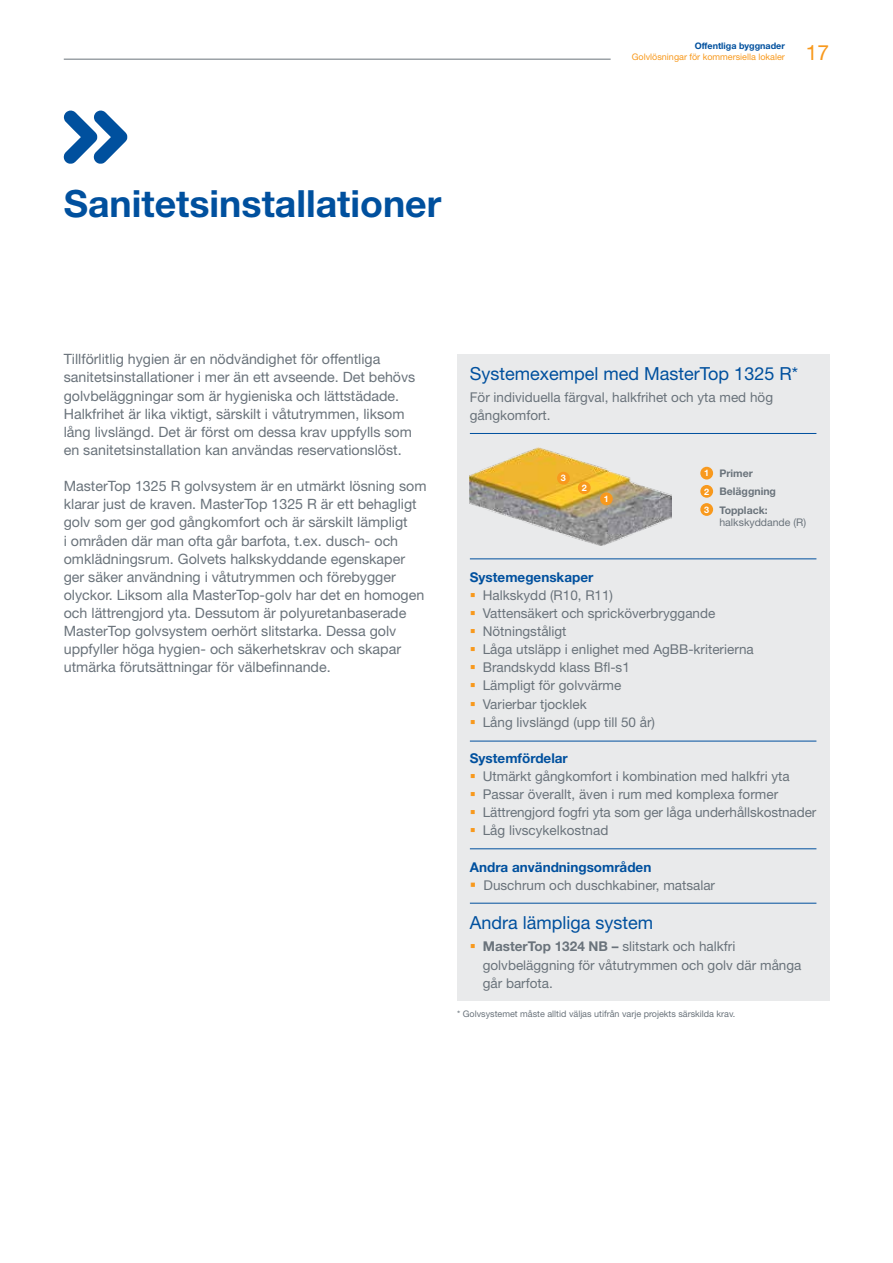
<style>
.page{position:relative;width:893px;height:1263px;background:#fff}
.page>*{position:absolute;margin:0;border:0;box-sizing:border-box;transform-origin:0 0}
.t1{font:700 37.5px "Helvetica Neue LT Pro";color:#00509e}
.t2{font:21px "Helvetica Neue LT Pro";color:#f8991d}
.t3{font:18px "Helvetica Neue LT Pro";color:#00509e}
.t4{font:14.25px/18.1px "Helvetica Neue LT Pro";color:#6a737b}
.t5{font:13.5px/18.1px "Helvetica Neue LT Pro";color:#6a737b}
.t6{font:700 13.5px "Helvetica Neue LT Pro";color:#00509e}
.t7{font:700 10.5px/18.3px "Helvetica Neue LT Pro";color:#6a737b}
.t8{font:10.5px "Helvetica Neue LT Pro";color:#6a737b}
.t9{font:9px "Helvetica Neue LT Pro";color:#6a737b}
.t10{font:9px "Helvetica Neue LT Pro";color:#f8991d}
.t11{font:700 9px "Helvetica Neue LT Pro";color:#00509e}
.t12{font:700 9px/18.1px "Helvetica Neue LT Pro";color:#fff;text-align:justify}
.s1{color:#f8991d}
.s2{font-weight:700}
</style>
<div class="page">
<hr style="left:64px;top:59px;width:547px;height:1px;background:#6a737b">
<div style="left:457px;top:354px;width:372px;height:646px;background:#e9eaeb"></div>
<svg style="left:64px;top:111px;width:63px;height:53px"></svg>
<hr style="left:470px;top:433px;width:346px;height:1px;background:#00509e">
<hr style="left:470px;top:558px;width:346px;height:1px;background:#00509e">
<hr style="left:470px;top:741px;width:346px;height:1px;background:#00509e">
<hr style="left:470px;top:848px;width:346px;height:1px;background:#00509e">
<hr style="left:470px;top:903px;width:346px;height:1px;background:#00509e">
<div style="left:700px;top:467px;width:13px;height:12px;background:#f8991d;border-radius:50%"></div>
<div style="left:700px;top:485px;width:13px;height:13px;background:#f8991d;border-radius:50%"></div>
<div style="left:700px;top:503px;width:13px;height:13px;background:#f8991d;border-radius:50%"></div>
<img style="left:470px;top:447px;width:201px;height:98px">
<div style="left:600px;top:492px;width:13px;height:13px;background:#f8991d;border-radius:50%"></div>
<div style="left:578px;top:481px;width:13px;height:13px;background:#f8991d;border-radius:50%"></div>
<div style="left:557px;top:472px;width:13px;height:13px;background:#f8991d;border-radius:50%"></div>
<h1 class="t1" style="left:64px;top:180px;width:379px">Sanitetsinstallationer</h1>
<p class="t11" style="left:695px;top:40px;width:92px">Offentliga byggnader</p>
<p class="t10" style="left:632px;top:51px;width:155px">Golvlösningar för kommersiella lokaler</p>
<h2 class="t2" style="left:806px;top:39px;width:25px">17</h2>
<p class="t4" style="left:64px;top:350px;width:353px">Tillförlitlig hygien är en nödvändighet för offentliga sanitetsinstallationer i mer än ett avseende. Det behövs golvbeläggningar som är hygieniska och lättstädade.<br>Halkfrihet är lika viktigt, särskilt i våtutrymmen, liksom lång livslängd. Det är först om dessa krav uppfylls som en sanitetsinstallation kan användas reservationslöst.</p>
<p class="t4" style="left:64px;top:477px;width:364px">MasterTop 1325 R golvsystem är en utmärkt lösning som klarar just de kraven. MasterTop 1325 R är ett behagligt golv som ger god gångkomfort och är särskilt lämpligt<br>i områden där man ofta går barfota, t.ex. dusch- och omklädningsrum. Golvets halkskyddande egenskaper ger säker användning i våtutrymmen och förebygger olyckor. Liksom alla MasterTop-golv har det en homogen och lättrengjord yta. Dessutom är polyuretanbaserade MasterTop golvsystem oerhört slitstarka. Dessa golv uppfyller höga hygien- och säkerhetskrav och skapar utmärka förutsättningar för välbefinnande.</p>
<p class="t3" style="left:470px;top:362px;width:330px">Systemexempel med MasterTop 1325 R*</p>
<p class="t5" style="left:470px;top:388px;width:305px">För individuella färgval, halkfrihet och yta med hög gångkomfort.</p>
<p class="t12" style="left:561px;top:469px;width:7px">3</p>
<p class="t12" style="left:582px;top:478px;width:7px">2</p>
<p class="t12" style="left:604px;top:489px;width:7px">1</p>
<p class="t12" style="left:704px;top:464px;width:7px">1<br>2<br>3</p>
<p class="t7" style="left:719px;top:464px;width:58px">Primer<br>Beläggning<br>Topplack:</p>
<p class="t8" style="left:719px;top:515px;width:88px">halkskyddande (R)</p>
<p class="t6" style="left:470px;top:568px;width:125px">Systemegenskaper</p>
<p class="t5" style="left:470px;top:586px;width:145px"><span class="s1">▪</span> Halkskydd (R10, R11)</p>
<p class="t5" style="left:470px;top:604px;width:247px"><span class="s1">▪</span> Vattensäkert och spricköverbryggande</p>
<p class="t5" style="left:470px;top:622px;width:98px"><span class="s1">▪</span> Nötningståligt</p>
<p class="t5" style="left:470px;top:640px;width:285px"><span class="s1">▪</span> Låga utsläpp i enlighet med AgBB-kriterierna</p>
<p class="t5" style="left:470px;top:658px;width:161px"><span class="s1">▪</span> Brandskydd klass Bfl-s1</p>
<p class="t5" style="left:470px;top:676px;width:153px"><span class="s1">▪</span> Lämpligt för golvvärme</p>
<p class="t5" style="left:470px;top:694px;width:118px"><span class="s1">▪</span> Varierbar tjocklek</p>
<p class="t5" style="left:470px;top:712px;width:187px"><span class="s1">▪</span> Lång livslängd (upp till 50 år)</p>
<p class="t6" style="left:470px;top:750px;width:99px">Systemfördelar</p>
<p class="t5" style="left:470px;top:767px;width:321px"><span class="s1">▪</span> Utmärkt gångkomfort i kombination med halkfri yta</p>
<p class="t5" style="left:470px;top:785px;width:310px"><span class="s1">▪</span> Passar överallt, även i rum med komplexa former</p>
<p class="t5" style="left:470px;top:803px;width:348px"><span class="s1">▪</span> Lättrengjord fogfri yta som ger låga underhållskostnader</p>
<p class="t5" style="left:470px;top:821px;width:140px"><span class="s1">▪</span> Låg livscykelkostnad</p>
<p class="t6" style="left:470px;top:858px;width:183px">Andra användningsområden</p>
<p class="t5" style="left:470px;top:876px;width:247px"><span class="s1">▪</span> Duschrum och duschkabiner, matsalar</p>
<p class="t3" style="left:470px;top:911px;width:185px">Andra lämpliga system</p>
<p class="t5" style="left:483px;top:937px;width:320px;text-indent:-13px"><span class="s1">▪</span> <span class="s2">MasterTop 1324 NB –</span> slitstark och halkfri golvbeläggning för våtutrymmen och golv där många går barfota.</p>
<p class="t9" style="left:457px;top:1008px;width:280px">* Golvsystemet måste alltid väljas utifrån varje projekts särskilda krav.</p>
</div>
